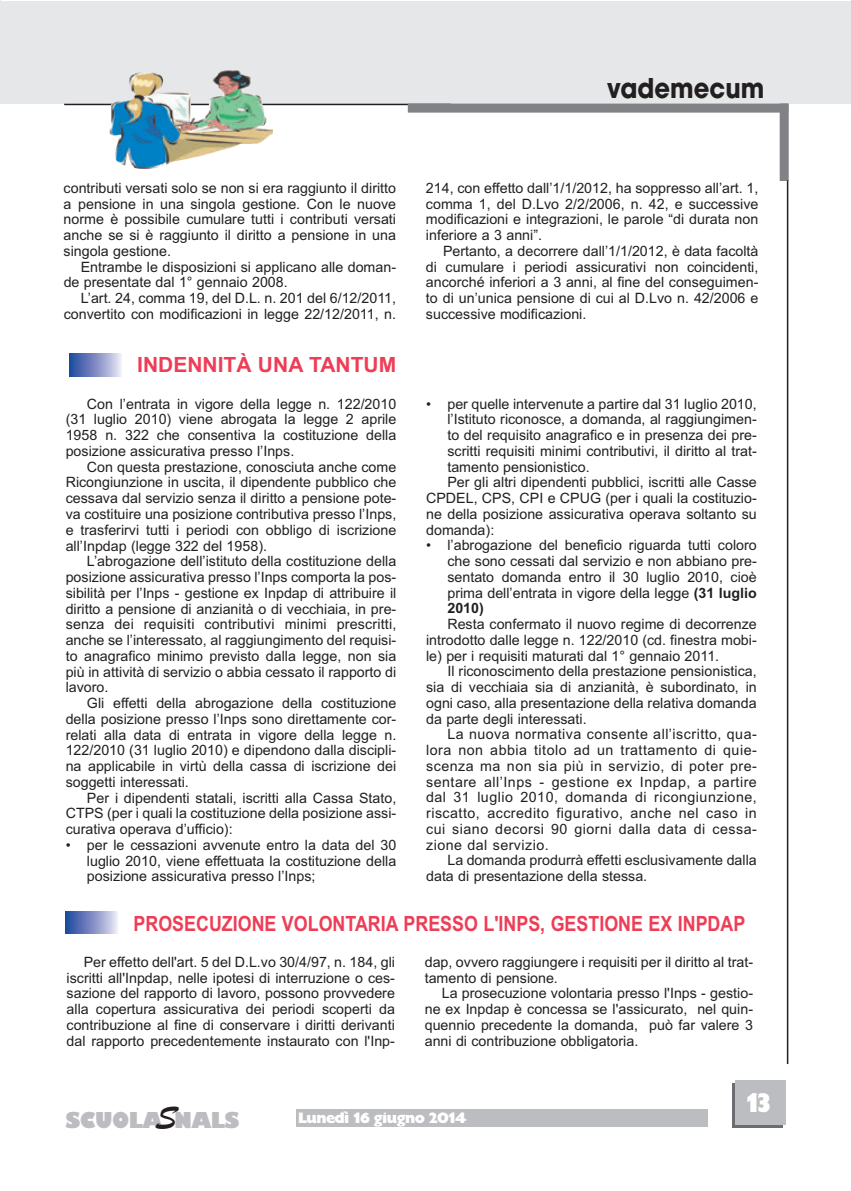
<style>
.page{position:relative;width:851px;height:1191px;background:#fff}
.page>*{position:absolute;margin:0;border:0;box-sizing:border-box;transform-origin:0 0}
.t1{font:34.8px "Brush Script";color:#231f20}
.t2{font:700 27px "Avant Garde";color:#231f20;scale:.9 1}
.t3{font:27px "Gill Sans Extra Bold Display";color:#fff}
.t4{font:800 21.45px "Gill Sans";letter-spacing:-.025em;color:#bcbdc0;scale:.94 1}
.t5{font:700 21px "Arial";color:#ee3d56;scale:.85 1}
.t6{font:700 21px "Arial";color:#ee3d56}
.t7{font:15px "Gill Sans Extra Bold Display";letter-spacing:-.04em;color:#fff}
.t8{font:14.25px/15.8px "Arial";color:#231f20;text-align:justify}
.s1{font-weight:700}
</style>
<div class="page">
<div style="left:1px;top:1px;width:849px;height:103px;background:#e6e7e9"></div>
<hr style="left:64px;top:104px;width:387px;height:1px;background:#231f20">
<div style="left:296px;top:1109px;width:411px;height:17px;background:#bcbdc0"></div>
<div style="left:408px;top:104px;width:380px;height:9px;background:#808285"></div>
<div style="left:779px;top:103px;width:9px;height:78px;background:#808285"></div>
<div style="left:732px;top:1083px;width:50px;height:45px;background:linear-gradient(to right,#6c6d70,#6c6d70)"></div>
<div style="left:735px;top:1080px;width:50px;height:44px;background:#bcbdc0"></div>
<hr style="left:786px;top:180px;width:2px;height:884px;background:#231f20">
<hr style="left:0;top:1px;width:1px;height:103px;background:#e6e7e9">
<div style="left:69px;top:354px;width:52px;height:23px;background:linear-gradient(to right,#1b4099,#e2dcef)"></div>
<div style="left:66px;top:911px;width:52px;height:23px;background:linear-gradient(to right,#1d419a,#e4dff1)"></div>
<img style="left:109px;top:70px;width:164px;height:99px">
<h2 class="t2" style="left:606px;top:78px;width:176px">vademecum</h2>
<p class="t8" style="left:64px;top:180px;width:334px">contributi versati solo se non si era raggiunto il diritto a pensione in una singola gestione. Con le nuove norme è possibile cumulare tutti i contributi versati anche se si è raggiunto il diritto a pensione in una singola gestione.</p>
<p class="t8" style="left:64px;top:259px;width:334px;text-indent:17px">Entrambe le disposizioni si applicano alle doman&shy;de presentate dal 1° gennaio 2008.</p>
<p class="t8" style="left:64px;top:290px;width:334px;text-align:right">L’art. 24, comma 19, del D.L. n. 201 del 6/12/2011, convertito con modificazioni in legge 22/12/2011, n.</p>
<h3 class="t6" style="left:137px;top:352px;width:260px">INDENNITÀ UNA TANTUM</h3>
<p class="t8" style="left:66px;top:396px;width:332px;text-indent:21px">Con l’entrata in vigore della legge n. 122/2010 (31 luglio 2010) viene abrogata la legge 2 aprile 1958 n. 322 che consentiva la costituzione della posizione assicurativa presso l’Inps.</p>
<p class="t8" style="left:66px;top:459px;width:332px;text-indent:21px">Con questa prestazione, conosciuta anche come Ricongiunzione in uscita, il dipendente pubblico che cessava dal servizio senza il diritto a pensione pote&shy;va costituire una posizione contributiva presso l’Inps, e trasferirvi tutti i periodi con obbligo di iscrizione all’Inpdap (legge 322 del 1958).</p>
<p class="t8" style="left:66px;top:553px;width:332px;text-indent:21px">L’abrogazione dell’istituto della costituzione della posizione assicurativa presso l’Inps comporta la pos&shy;sibilità per l’Inps - gestione ex Inpdap di attribuire il diritto a pensione di anzianità o di vecchiaia, in pre&shy;senza dei requisiti contributivi minimi prescritti, anche se l’interessato, al raggiungimento del requisi&shy;to anagrafico minimo previsto dalla legge, non sia più in attività di servizio o abbia cessato il rapporto di lavoro.</p>
<p class="t8" style="left:66px;top:695px;width:332px;text-indent:21px">Gli effetti della abrogazione della costituzione della posizione presso l’Inps sono direttamente cor&shy;relati alla data di entrata in vigore della legge n.<br>122/2010 (31 luglio 2010) e dipendono dalla discipli&shy;na applicabile in virtù della cassa di iscrizione dei soggetti interessati.</p>
<p class="t8" style="left:66px;top:789px;width:332px;text-indent:21px">Per i dipendenti statali, iscritti alla Cassa Stato, CTPS (per i quali la costituzione della posizione assi&shy;curativa operava d’ufficio):</p>
<p class="t8" style="left:87px;top:837px;width:311px;text-indent:-21px">• per le cessazioni avvenute entro la data del 30 luglio 2010, viene effettuata la costituzione della posizione assicurativa presso l’Inps;</p>
<p class="t8" style="left:426px;top:180px;width:334px">214, con effetto dall’1/1/2012, ha soppresso all’art. 1, comma 1, del D.Lvo 2/2/2006, n. 42, e successive modificazioni e integrazioni, le parole “di durata non inferiore a 3 anni”.</p>
<p class="t8" style="left:426px;top:243px;width:334px;text-indent:17px">Pertanto, a decorrere dall’1/1/2012, è data facoltà di cumulare i periodi assicurativi non coincidenti, ancorché inferiori a 3 anni, al fine del conseguimen&shy;to di un’unica pensione di cui al D.Lvo n. 42/2006 e successive modificazioni.</p>
<p class="t8" style="left:426px;top:396px;width:332px">• per quelle intervenute a partire dal 31 luglio 2010,</p>
<p class="t8" style="left:447px;top:411px;width:311px">l’Istituto riconosce, a domanda, al raggiungimen-</p>
<p class="t8" style="left:447px;top:427px;width:311px">to del requisito anagrafico e in presenza dei pre-</p>
<p class="t8" style="left:447px;top:443px;width:311px">scritti requisiti minimi contributivi, il diritto al trat-</p>
<p class="t8" style="left:447px;top:459px;width:144px">tamento pensionistico.</p>
<p class="t8" style="left:447px;top:474px;width:311px">Per gli altri dipendenti pubblici, iscritti alle Casse</p>
<p class="t8" style="left:426px;top:490px;width:332px">CPDEL, CPS, CPI e CPUG (per i quali la costituzio-</p>
<p class="t8" style="left:426px;top:506px;width:332px">ne della posizione assicurativa operava soltanto su</p>
<p class="t8" style="left:426px;top:522px;width:70px">domanda):</p>
<p class="t8" style="left:447px;top:537px;width:311px;text-indent:-21px">• l’abrogazione del beneficio riguarda tutti coloro che sono cessati dal servizio e non abbiano pre&shy;sentato domanda entro il 30 luglio 2010, cioè prima dell’entrata in vigore della legge <span class="s1">(31 luglio 2010)</span></p>
<p class="t8" style="left:426px;top:616px;width:332px;text-indent:21px">Resta confermato il nuovo regime di decorrenze introdotto dalle legge n. 122/2010 (cd. finestra mobi&shy;le) per i requisiti maturati dal 1° gennaio 2011.</p>
<p class="t8" style="left:426px;top:663px;width:332px;text-indent:21px">Il riconoscimento della prestazione pensionistica, sia di vecchiaia sia di anzianità, è subordinato, in ogni caso, alla presentazione della relativa domanda da parte degli interessati.</p>
<p class="t8" style="left:426px;top:726px;width:332px;text-indent:21px">La nuova normativa consente all’iscritto, qua&shy;lora non abbia titolo ad un trattamento di quie&shy;scenza ma non sia più in servizio, di poter pre&shy;sentare all’Inps - gestione ex Inpdap, a partire dal 31 luglio 2010, domanda di ricongiunzione, riscatto, accredito figurativo, anche nel caso in cui siano decorsi 90 giorni dalla data di cessa&shy;zione dal servizio.</p>
<p class="t8" style="left:426px;top:852px;width:332px;text-indent:21px">La domanda produrrà effetti esclusivamente dalla data di presentazione della stessa.</p>
<h3 class="t5" style="left:134px;top:911px;width:721px">PROSECUZIONE VOLONTARIA PRESSO L'INPS, GESTIONE EX INPDAP</h3>
<p class="t8" style="left:67px;top:954px;width:330px;text-indent:17px">Per effetto dell'art. 5 del D.L.vo 30/4/97, n. 184, gli iscritti all'Inpdap, nelle ipotesi di interruzione o ces&shy;sazione del rapporto di lavoro, possono provvedere alla copertura assicurativa dei periodi scoperti da contribuzione al fine di conservare i diritti derivanti dal rapporto precedentemente instaurato con l'Inp-</p>
<p class="t8" style="left:424px;top:954px;width:330px">dap, ovvero raggiungere i requisiti per il diritto al trat&shy;tamento di pensione.</p>
<p class="t8" style="left:424px;top:985px;width:330px;text-indent:17px">La prosecuzione volontaria presso l'Inps - gestio&shy;ne ex Inpdap è concessa se l'assicurato, nel quin&shy;quennio precedente la domanda, può far valere 3 anni di contribuzione obbligatoria.</p>
<h1 class="t1" style="left:156px;top:1094px;width:23px">S</h1>
<p class="t7" style="left:298px;top:1112px;width:170px">Lunedì 16 giugno 2014</p>
<h3 class="t4" style="left:65px;top:1108px;width:186px">SCUOLA NALS</h3>
<h2 class="t3" style="left:746px;top:1093px;width:25px">13</h2>
</div>
